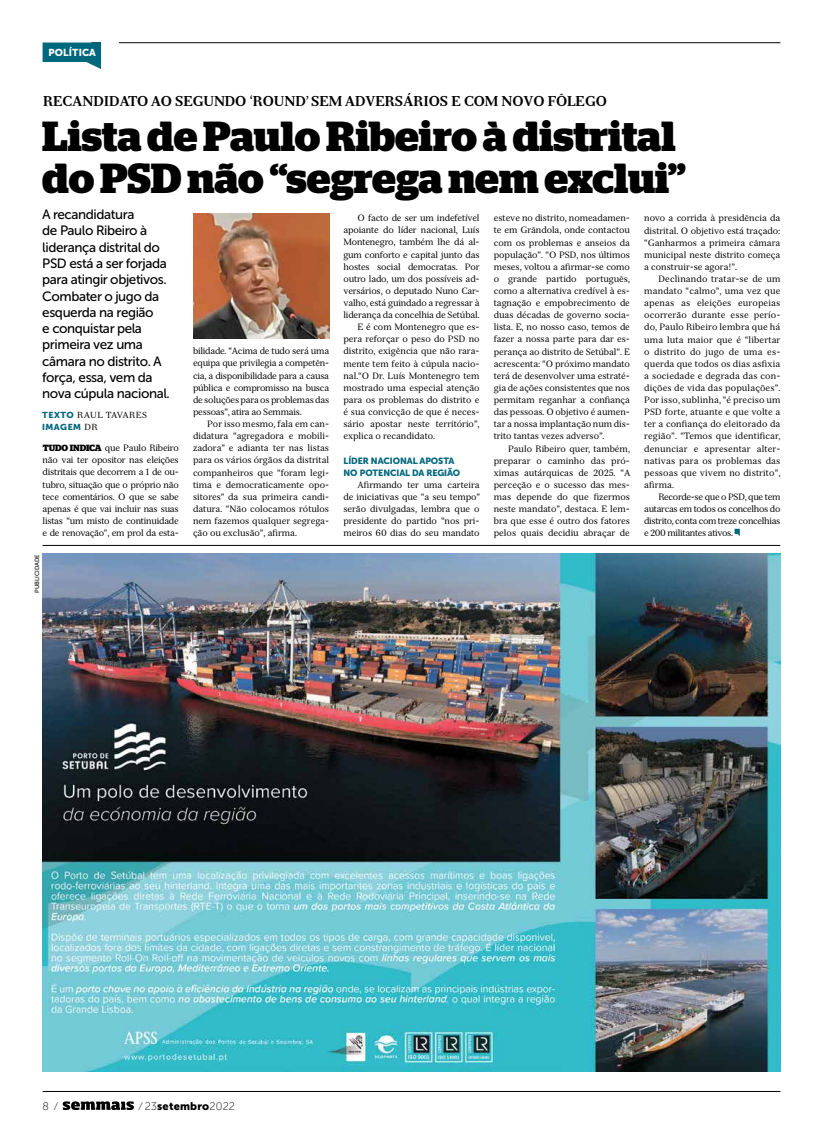
<style>
.page{position:relative;width:823px;height:1134px;background:#fff}
.page>*{position:absolute;margin:0;border:0;box-sizing:border-box;transform-origin:0 0}
.t1{font:700 42px/42px "Stag";letter-spacing:-.005em;color:#000}
.t2{font:700 14px "Serif 12 Beta";letter-spacing:-.005em;color:#000}
.t3{font:13.4px/16.3px "Museo Sans Cyrl 500";letter-spacing:-.03em;color:#000}
.t4{font:11px "Museo Sans Cyrl 900";letter-spacing:.015em;color:#000}
.t5{font:11px "Museo Sans Cyrl 100";color:#000}
.t6{font:10px "Museo Sans Cyrl 900";letter-spacing:.01em;color:#fff}
.t7{font:9px/12.1px "Serif 12 Beta";letter-spacing:-.01em;color:#000;text-align:justify}
.t8{font:9px/12.1px "Museo Sans Cyrl 900";letter-spacing:-.005em;color:#00677d}
.t9{font:8.6px "Serif 12 Beta";letter-spacing:.05em;color:#000;scale:1.04 1}
.t10{font:8.6px "Museo Sans Cyrl 900";letter-spacing:.05em;color:#00677d;scale:1.04 1}
.t11{font:6px "Museo Sans Cyrl 500";color:#000}
.s1{font-family:"Museo Sans Cyrl 900";color:#00677d}
.s2{font-family:"Serif 12 Beta";color:#000}
.s3{font-family:"Stag";font-weight:700}
.s4{font-family:"Museo Sans Cyrl 100"}
</style>
<div class="page">
<svg style="left:63px;top:1101px;width:71px;height:9px"></svg>
<hr style="left:43px;top:1091px;width:737px;height:1px;background:#000">
<hr style="left:91px;top:43px;width:689px;height:1px;background:#000">
<svg style="left:43px;top:43px;width:58px;height:26px"></svg>
<div style="left:101px;top:42px;width:17px;height:27px;background:#fff"></div>
<svg style="left:734px;top:529px;width:5px;height:7px"></svg>
<img style="left:193px;top:213px;width:136px;height:125px">
<img style="left:43px;top:554px;width:737px;height:517px">
<hr style="left:43px;top:545px;width:736px;height:1px;background:#000">
<p class="t6" style="left:48px;top:47px;width:49px">POLÍTICA</p>
<h2 class="t2" style="left:43px;top:92px;width:564px">RECANDIDATO AO SEGUNDO ‘ROUND’ SEM ADVERSÁRIOS E COM NOVO FÔLEGO</h2>
<h1 class="t1" style="left:42px;top:116px;width:644px">Lista de Paulo Ribeiro à distrital do PSD não “segrega nem exclui”</h1>
<p class="t3" style="left:42px;top:206px;width:129px">A recandidatura<br>de Paulo Ribeiro à liderança distrital do<br>PSD está a ser forjada para atingir objetivos.<br>Combater o jugo da esquerda na região<br>e conquistar pela primeira vez uma câmara no distrito. A força, essa, vem da nova cúpula nacional.</p>
<p class="t9" style="left:42px;top:410px;width:102px"><span class="s1">TEXTO</span> RAUL TAVARES</p>
<p class="t10" style="left:42px;top:422px;width:55px">IMAGEM <span class="s2">DR</span></p>
<p class="t7" style="left:43px;top:442px;width:138px"><span class="s3">TUDO INDICA</span> que Paulo Ribeiro não vai ter opositor nas eleições distritais que decorrem a 1 de ou&shy;tubro, situação que o próprio não tece comentários. O que se sabe apenas é que vai incluir nas suas listas “um misto de continuidade e de renovação”, em prol da esta-</p>
<p class="t11" style="left:34px;top:593px;width:40px;rotate:-90deg">PUBLICIDADE</p>
<p class="t7" style="left:193px;top:345px;width:138px">bilidade. “Acima de tudo será uma equipa que privilegia a competên&shy;cia, a disponibilidade para a causa pública e compromisso na busca de soluções para os problemas das pessoas”, atira ao Semmais.</p>
<p class="t7" style="left:193px;top:418px;width:138px;text-indent:14px">Por isso mesmo, fala em can&shy;didatura “agregadora e mobili&shy;zadora” e adianta ter nas listas para os vários órgãos da distrital companheiros que “foram legi&shy;tima e democraticamente opo&shy;sitores” da sua primeira candi&shy;datura. “Não colocamos rótulos nem fazemos qualquer segrega&shy;ção ou exclusão”, afirma.</p>
<p class="t7" style="left:357px;top:212px;width:123px">O facto de ser um indefetível</p>
<p class="t7" style="left:343px;top:224px;width:138px">apoiante do líder nacional, Luís</p>
<p class="t7" style="left:343px;top:236px;width:138px">Montenegro, também lhe dá al-</p>
<p class="t7" style="left:343px;top:248px;width:138px">gum conforto e capital junto das</p>
<p class="t7" style="left:343px;top:260px;width:138px">hostes social democratas. Por</p>
<p class="t7" style="left:343px;top:273px;width:138px">outro lado, um dos possíveis ad-</p>
<p class="t7" style="left:343px;top:285px;width:138px">versários, o deputado Nuno Car-</p>
<p class="t7" style="left:343px;top:297px;width:138px">valho, está guindado a regressar à</p>
<p class="t7" style="left:343px;top:309px;width:138px">liderança da concelhia de Setúbal.</p>
<p class="t7" style="left:357px;top:321px;width:123px">E é com Montenegro que es-</p>
<p class="t7" style="left:343px;top:333px;width:138px">pera reforçar o peso do PSD no</p>
<p class="t7" style="left:343px;top:345px;width:138px">distrito, exigência que não rara-</p>
<p class="t7" style="left:343px;top:357px;width:138px">mente tem feito à cúpula nacio-</p>
<p class="t7" style="left:343px;top:369px;width:138px">nal.“O Dr. Luís Montenegro tem</p>
<p class="t7" style="left:343px;top:382px;width:138px">mostrado uma especial atenção</p>
<p class="t7" style="left:343px;top:394px;width:138px">para os problemas do distrito e</p>
<p class="t7" style="left:343px;top:406px;width:138px">é sua convicção de que é neces-</p>
<p class="t7" style="left:343px;top:418px;width:138px">sário apostar neste território”,</p>
<p class="t7" style="left:343px;top:430px;width:93px">explica o recandidato.</p>
<p class="t8" style="left:343px;top:454px;width:118px">LÍDER NACIONAL APOSTA<br>NO POTENCIAL DA REGIÃO</p>
<p class="t7" style="left:343px;top:479px;width:138px;text-indent:14px">Afirmando ter uma carteira de iniciativas que “a seu tempo” serão divulgadas, lembra que o presidente do partido “nos pri&shy;meiros 60 dias do seu mandato</p>
<p class="t7" style="left:493px;top:212px;width:138px">esteve no distrito, nomeadamen&shy;te em Grândola, onde contactou com os problemas e anseios da população”. “O PSD, nos últimos meses, voltou a afirmar-se como o grande partido português, como a alternativa credível à es&shy;tagnação e empobrecimento de duas décadas de governo socia&shy;lista. E, no nosso caso, temos de fazer a nossa parte para dar es&shy;perança ao distrito de Setúbal”. E acrescenta: “O próximo mandato terá de desenvolver uma estraté&shy;gia de ações consistentes que nos permitam reganhar a confiança das pessoas. O objetivo é aumen&shy;tar a nossa implantação num dis&shy;trito tantas vezes adverso”.</p>
<p class="t7" style="left:493px;top:442px;width:138px;text-indent:14px">Paulo Ribeiro quer, também, preparar o caminho das pró&shy;ximas autárquicas de 2025. “A perceção e o sucesso das mes&shy;mas depende do que fizermos neste mandato”, destaca. E lem&shy;bra que esse é outro dos fatores pelos quais decidiu abraçar de</p>
<p class="t7" style="left:643px;top:212px;width:138px">novo a corrida à presidência da distrital. O objetivo está traçado: “Ganharmos a primeira câmara municipal neste distrito começa a construir-se agora!”.</p>
<p class="t7" style="left:643px;top:273px;width:138px;text-indent:14px">Declinando tratar-se de um mandato “calmo”, uma vez que apenas as eleições europeias ocorrerão durante esse perío&shy;do, Paulo Ribeiro lembra que há uma luta maior que é “libertar o distrito do jugo de uma es&shy;querda que todos os dias asfixia a sociedade e degrada das con&shy;dições de vida das populações”.<br>Por isso, sublinha, “é preciso um PSD forte, atuante e que volte a ter a confiança do eleitorado da região”. “Temos que identificar, denunciar e apresentar alter&shy;nativas para os problemas das pessoas que vivem no distrito”, afirma.</p>
<p class="t7" style="left:643px;top:491px;width:138px;text-indent:14px">Recorde-se que o PSD, que tem autarcas em todos os concelhos do distrito, conta com treze concelhias e 200 militantes ativos.</p>
<p class="t5" style="left:43px;top:1100px;width:16px">8 ⁄</p>
<p class="t4" style="left:140px;top:1100px;width:96px"><span class="s4">⁄ 23</span>setembro<span class="s4">2022</span></p>
</div>
